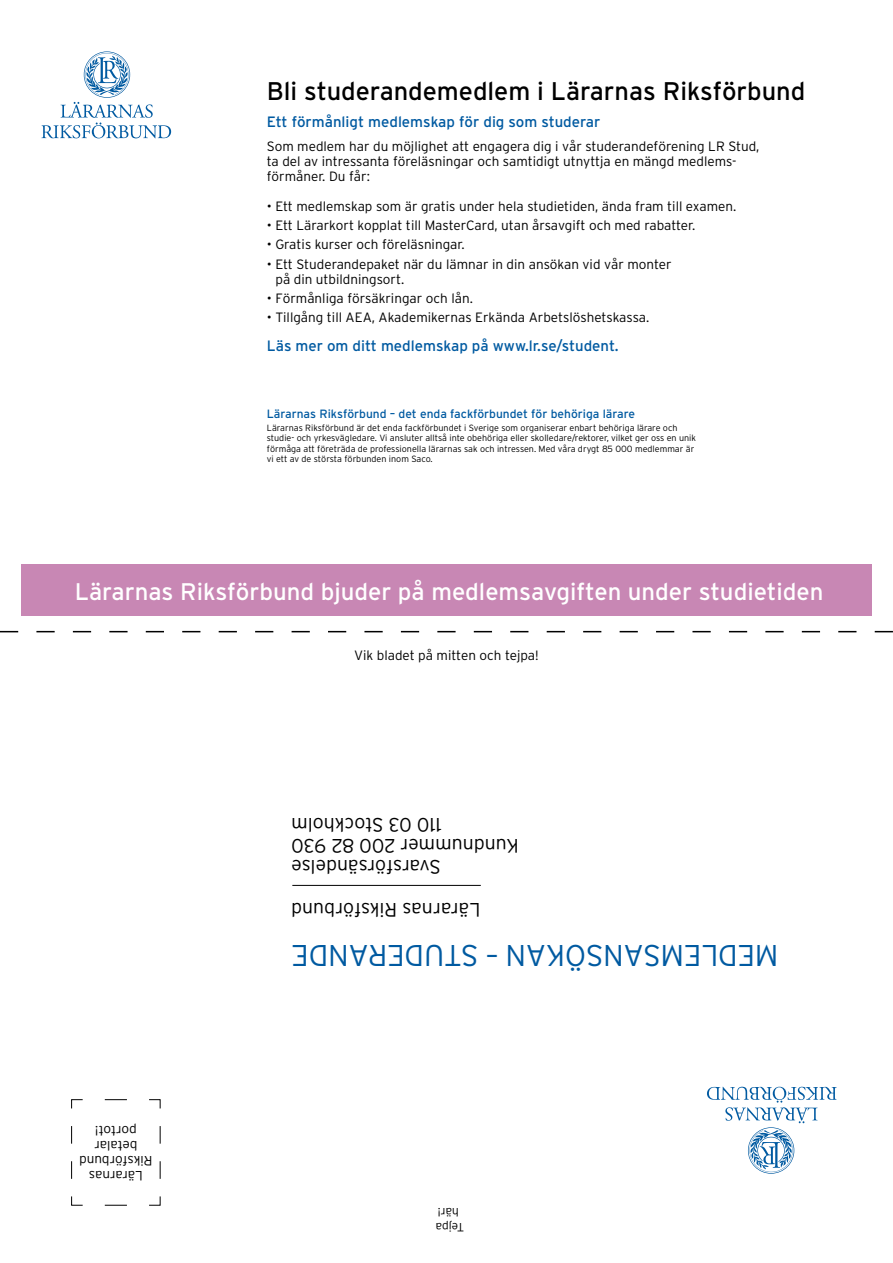
<style>
.page{position:relative;width:893px;height:1263px;background:#fff}
.page>*{position:absolute;margin:0;border:0;box-sizing:border-box;transform-origin:0 0}
.t1{font:300 30px "Interstate";letter-spacing:-.01em;color:#005aa1}
.t2{font:25.5px "Interstate";color:#000}
.t3{font:24px "Interstate";color:#fff}
.t4{font:300 19.5px/42px "Interstate";color:#000;text-align:right}
.t5{font:15px "Interstate";color:#005aa1}
.t6{font:300 13.5px/15px "Interstate";color:#000}
.t7{font:12px "Interstate";color:#005aa1}
.t8{font:300 12px/14.4px "Interstate";color:#000;text-align:center}
.t9{font:300 9px/10.5px "Interstate";color:#000}
</style>
<div class="page">
<svg style="left:0;top:631px;width:893px;height:1px"></svg>
<svg style="left:71px;top:1099px;width:90px;height:107px"></svg>
<svg style="left:41px;top:51px;width:130px;height:87px"></svg>
<hr style="left:292px;top:885px;width:189px;height:1px;background:#000">
<div style="left:22px;top:565px;width:850px;height:51px;background:#c887b4"></div>
<svg style="left:707px;top:1087px;width:130px;height:87px"></svg>
<h2 class="t2" style="left:267px;top:77px;width:540px">Bli studerandemedlem i Lärarnas Riksförbund</h2>
<p class="t5" style="left:267px;top:114px;width:335px">Ett förmånligt medlemskap för dig som studerar</p>
<p class="t6" style="left:267px;top:138px;width:494px">Som medlem har du möjlighet att engagera dig i vår studerandeförening LR Stud, ta del av intressanta föreläsningar och samtidigt utnyttja en mängd medlems&shy;förmåner. Du får:</p>
<p class="t6" style="left:267px;top:198px;width:471px">• Ett medlemskap som är gratis under hela studietiden, ända fram till examen.</p>
<p class="t6" style="left:267px;top:218px;width:430px">• Ett Lärarkort kopplat till MasterCard, utan årsavgift och med rabatter.</p>
<p class="t6" style="left:267px;top:237px;width:199px">• Gratis kurser och föreläsningar.</p>
<p class="t6" style="left:276px;top:256px;width:398px;text-indent:-9px">• Ett Studerandepaket när du lämnar in din ansökan vid vår monter på din utbildningsort.</p>
<p class="t6" style="left:267px;top:290px;width:208px">• Förmånliga försäkringar och lån.</p>
<p class="t6" style="left:267px;top:310px;width:384px">• Tillgång till AEA, Akademikernas Erkända Arbetslöshetskassa.</p>
<p class="t5" style="left:267px;top:337px;width:353px">Läs mer om ditt medlemskap på www.lr.se/student.</p>
<p class="t7" style="left:267px;top:407px;width:370px">Lärarnas Riksförbund – det enda fackförbundet för behöriga lärare</p>
<p class="t9" style="left:267px;top:422px;width:431px">Lärarnas Riksförbund är det enda fackförbundet i Sverige som organiserar enbart behöriga lärare och studie- och yrkesvägledare. Vi ansluter alltså inte obehöriga eller skolledare/rektorer, vilket ger oss en unik förmåga att företräda de professionella lärarnas sak och intressen. Med våra drygt 85 000 medlemmar är vi ett av de största förbunden inom Saco.</p>
<h3 class="t3" style="left:75px;top:578px;width:750px">Lärarnas Riksförbund bjuder på medlemsavgiften under studietiden</h3>
<p class="t6" style="left:354px;top:648px;width:186px">Vik bladet på mitten och tejpa!</p>
<h3 class="t4" style="left:519px;top:857px;width:229px;line-height:21px;rotate:-180deg">Kundnummer 200 82 930<br>110 03 Stockholm</h3>
<h3 class="t4" style="left:480px;top:930px;width:191px;rotate:-180deg">Lärarnas Riksförbund<br>Svarsförsändelse</h3>
<p class="t6" style="left:153px;top:1183px;width:75px;text-align:center;rotate:-180deg">Lärarnas<br>Riksförbund betalar portot!</p>
<h1 class="t1" style="left:778px;top:972px;width:489px;rotate:-180deg">MEDLEMSANSÖKAN – STUDERANDE</h1>
<p class="t8" style="left:464px;top:1234px;width:30px;rotate:-180deg">Tejpa här!</p>
</div>
